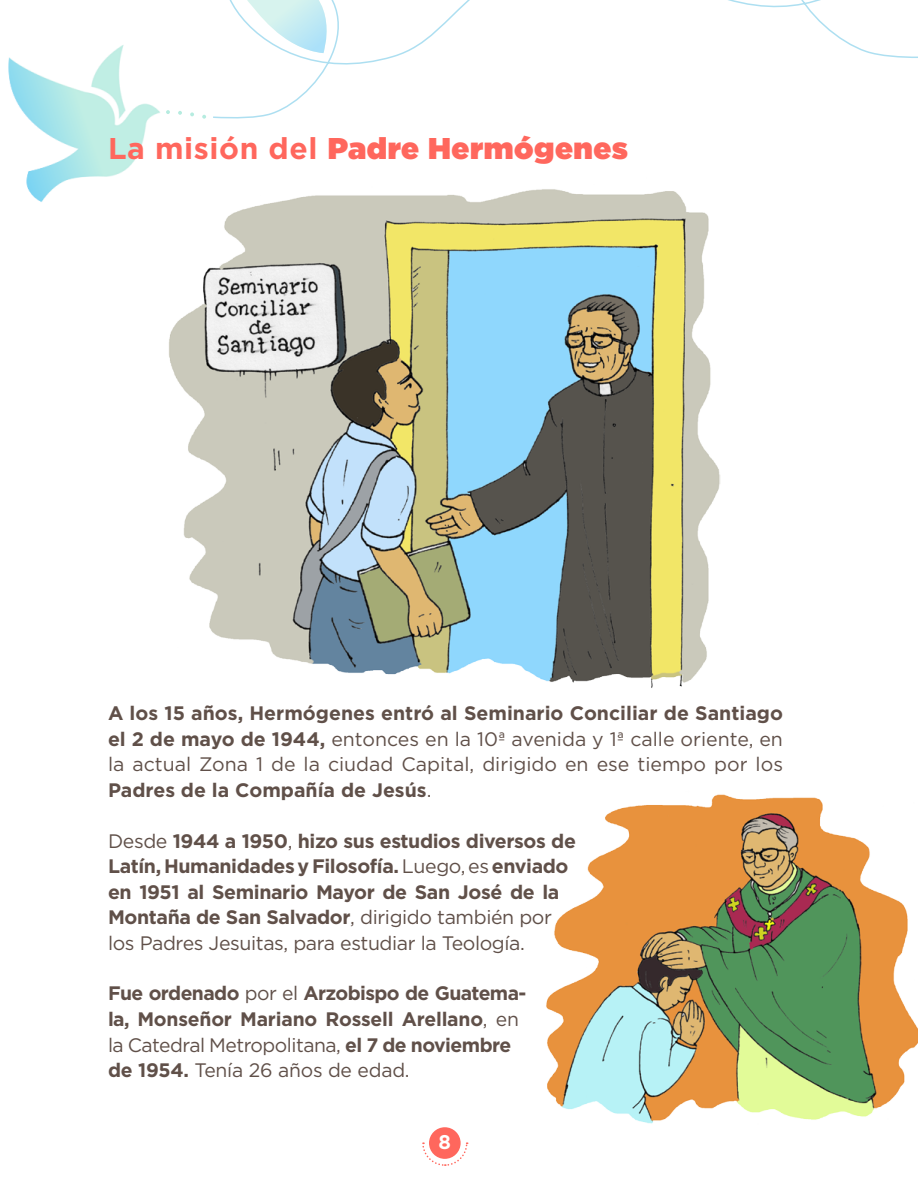
<style>
.page{position:relative;width:918px;height:1188px;background:#fff}
.page>*{position:absolute;margin:0;border:0;box-sizing:border-box;transform-origin:0 0}
.t1{font:900 30px "Gotham";letter-spacing:.02em;color:#ff675d}
.t2{font:700 19.8px "Gotham";color:#fff}
.t3{font:700 19.5px/25.5px "Gotham";letter-spacing:-.02em;color:#605049}
.s1{font-weight:700}
.s2{font-weight:400}
</style>
<div class="page">
<img style="left:8px;top:45px;width:152px;height:157px">
<svg style="left:728px;top:0;width:190px;height:58px"></svg>
<svg style="left:166px;top:0;width:304px;height:119px"></svg>
<svg style="left:178px;top:111px;width:4px;height:4px"></svg>
<svg style="left:190px;top:112px;width:4px;height:4px"></svg>
<svg style="left:202px;top:115px;width:4px;height:4px"></svg>
<div style="left:429px;top:1127px;width:32px;height:32px;background:#ff675d;border-radius:50%"></div>
<svg style="left:422px;top:1142px;width:46px;height:24px"></svg>
<svg style="left:237px;top:0;width:105px;height:53px"></svg>
<img style="left:169px;top:189px;width:551px;height:499px">
<img style="left:546px;top:794px;width:372px;height:330px">
<h1 class="t1" style="left:108px;top:127px;width:521px"><span class="s1">La misión del</span> Padre Hermógenes</h1>
<p class="t3" style="left:108px;top:700px;width:677px;text-align:justify">A los 15 años, Hermógenes entró al Seminario Conciliar de Santiago el 2 de mayo de 1944, <span class="s2">entonces en la 10ª avenida y 1ª calle oriente, en la actual Zona 1 de la ciudad Capital, dirigido en ese tiempo por los </span>Padres de la Compañía de Jesús<span class="s2">.</span></p>
<p class="t3" style="left:108px;top:828px;width:469px"><span class="s2">Desde</span> 1944 a 1950<span class="s2">,</span> hizo sus estudios diversos de Latín, Humanidades y Filosofía. <span class="s2">Luego, es</span> enviado en 1951 al Seminario Mayor de San José de la Montaña de San Salvador<span class="s2">, dirigido también por los Padres Jesuitas, para estudiar la Teología.</span></p>
<p class="t3" style="left:108px;top:981px;width:420px">Fue ordenado <span class="s2">por el</span> Arzobispo de Guatema&shy;la, Monseñor Mariano Rossell Arellano<span class="s2">, en la Catedral Metropolitana,</span> el 7 de noviembre de 1954. <span class="s2">Tenía 26 años de edad.</span></p>
<p class="t2" style="left:439px;top:1129px;width:14px">8</p>
</div>
